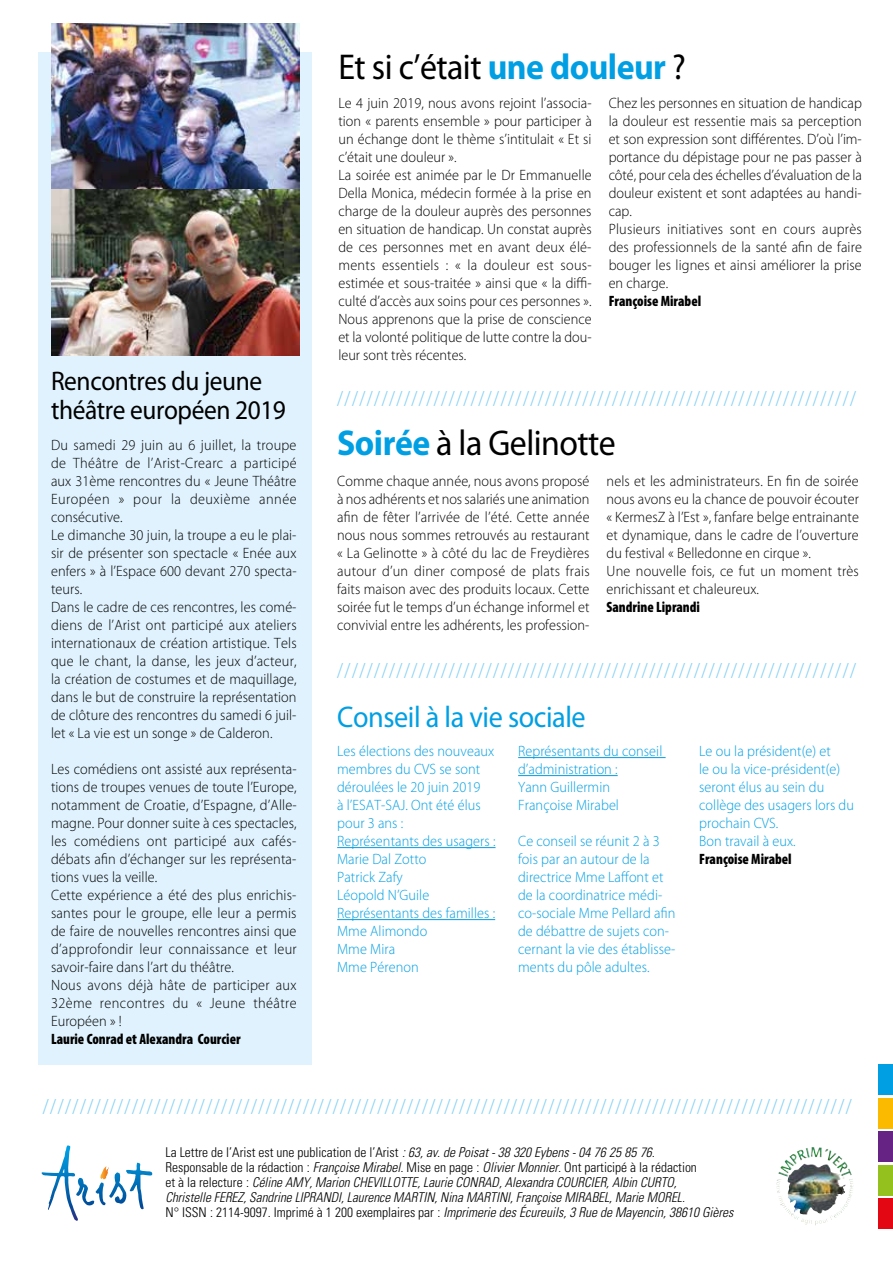
<style>
.page{position:relative;width:893px;height:1263px;background:#fff}
.page>*{position:absolute;margin:0;border:0;box-sizing:border-box;transform-origin:0 0}
.t1{font:36px "Myriad Pro";letter-spacing:-.015em;color:#000;scale:.94 1}
.t2{font:30px "Myriad Pro";letter-spacing:-.015em;color:#009fe3;scale:.94 1}
.t3{font:27px/28.5px "Myriad Pro";letter-spacing:-.015em;color:#000;scale:.94 1}
.t4{font:300 condensed 18px "Univers LT Std";color:#83d0f5}
.t5{font:300 15px/18px "Myriad Pro";letter-spacing:.005em;color:#000;scale:.95 1}
.t6{font:300 15px/18px "Myriad Pro";letter-spacing:.005em;color:#009fe3;scale:.95 1}
.t7{font:900 condensed 15px "Myriad Pro";color:#000;scale:.96 1}
.t8{font:italic 300 condensed 13.5px/15px "Univers LT Std";color:#000}
.s1{font-weight:700;color:#009fe3}
.s2{font-style:normal}
</style>
<div class="page">
<div style="left:878px;top:1065px;width:15px;height:30px;background:#009fe3"></div>
<div style="left:878px;top:1098px;width:15px;height:30px;background:#fbba00"></div>
<div style="left:878px;top:1132px;width:15px;height:30px;background:#662383"></div>
<div style="left:878px;top:1165px;width:15px;height:30px;background:#95c11f"></div>
<div style="left:878px;top:1199px;width:15px;height:30px;background:#e30613"></div>
<svg style="left:811px;top:1147px;width:11px;height:10px"></svg>
<svg style="left:41px;top:1145px;width:112px;height:76px"></svg>
<div style="left:38px;top:52px;width:274px;height:1013px;background:#dff2fd"></div>
<img style="left:51px;top:24px;width:249px;height:331px">
<hr style="left:337px;top:847px;width:159px;height:1px;background:#009fe3">
<hr style="left:337px;top:919px;width:158px;height:1px;background:#009fe3">
<hr style="left:518px;top:757px;width:148px;height:1px;background:#009fe3">
<hr style="left:518px;top:775px;width:100px;height:1px;background:#009fe3">
<h1 class="t1" style="left:338px;top:47px;width:371px">Et si c’était <span class="s1">une douleur</span> ?</h1>
<h3 class="t3" style="left:51px;top:367px;width:251px">Rencontres du jeune théâtre européen 2019</h3>
<p class="t5" style="left:338px;top:94px;width:268px">Le 4 juin 2019, nous avons rejoint l’associa&shy;tion « parents ensemble » pour participer à un échange dont le thème s’intitulait « Et si c’était une douleur ».<br>La soirée est animée par le Dr Emmanuelle Della Monica, médecin formée à la prise en charge de la douleur auprès des personnes en situation de handicap. Un constat auprès de ces personnes met en avant deux élé&shy;ments essentiels : « la douleur est sous&shy;estimée et sous-traitée » ainsi que « la diffi&shy;culté d’accès aux soins pour ces personnes ».<br>Nous apprenons que la prise de conscience et la volonté politique de lutte contre la dou&shy;leur sont très récentes.</p>
<p class="t5" style="left:609px;top:94px;width:268px">Chez les personnes en situation de handicap la douleur est ressentie mais sa perception et son expression sont différentes. D’où l’im&shy;portance du dépistage pour ne pas passer à côté, pour cela des échelles d’évaluation de la douleur existent et sont adaptées au handi&shy;cap.<br>Plusieurs initiatives sont en cours auprès des professionnels de la santé afin de faire bouger les lignes et ainsi améliorer la prise en charge.</p>
<p class="t7" style="left:609px;top:291px;width:98px">Françoise Mirabel</p>
<p class="t4" style="left:337px;top:387px;width:520px">//////////////////////////////////////////////////////////////////////</p>
<p class="t5" style="left:51px;top:436px;width:260px">Du samedi 29 juin au 6 juillet, la troupe</p>
<h1 class="t1" style="left:337px;top:424px;width:298px"><span class="s1">Soirée</span> à la Gelinotte</h1>
<p class="t5" style="left:51px;top:454px;width:260px">de Théâtre de l’Arist-Crearc a participé aux 31ème rencontres du « Jeune Théâtre Européen » pour la deuxième année consécutive.<br>Le dimanche 30 juin, la troupe a eu le plai&shy;sir de présenter son spectacle « Enée aux enfers » à l’Espace 600 devant 270 specta&shy;teurs.<br>Dans le cadre de ces rencontres, les comé&shy;diens de l’Arist ont participé aux ateliers internationaux de création artistique. Tels que le chant, la danse, les jeux d’acteur, la création de costumes et de maquillage, dans le but de construire la représentation de clôture des rencontres du samedi 6 juil&shy;let « La vie est un songe » de Calderon.</p>
<p class="t5" style="left:51px;top:760px;width:260px">Les comédiens ont assisté aux représenta&shy;tions de troupes venues de toute l’Europe, notamment de Croatie, d’Espagne, d’Alle&shy;magne. Pour donner suite à ces spectacles, les comédiens ont participé aux cafés&shy;débats afin d’échanger sur les représenta&shy;tions vues la veille.<br>Cette expérience a été des plus enrichis&shy;santes pour le groupe, elle leur a permis de faire de nouvelles rencontres ainsi que d’approfondir leur connaissance et leur savoir-faire dans l’art du théâtre.<br>Nous avons déjà hâte de participer aux 32ème rencontres du « Jeune théâtre Européen » !</p>
<p class="t7" style="left:51px;top:1029px;width:199px">Laurie Conrad et Alexandra Courcier</p>
<p class="t5" style="left:337px;top:472px;width:267px;text-align:justify">Comme chaque année, nous avons proposé à nos adhérents et nos salariés une animation afin de fêter l’arrivée de l’été. Cette année nous nous sommes retrouvés au restaurant « La Gelinotte » à côté du lac de Freydières autour d’un diner composé de plats frais faits maison avec des produits locaux. Cette soirée fut le temps d’un échange informel et convivial entre les adhérents, les profession-</p>
<p class="t5" style="left:607px;top:472px;width:267px">nels et les administrateurs. En fin de soirée nous avons eu la chance de pouvoir écouter « KermesZ à l’Est », fanfare belge entrainante et dynamique, dans le cadre de l’ouverture du festival « Belledonne en cirque ».<br>Une nouvelle fois, ce fut un moment très enrichissant et chaleureux.</p>
<p class="t7" style="left:607px;top:597px;width:99px">Sandrine Liprandi</p>
<p class="t4" style="left:337px;top:659px;width:520px">//////////////////////////////////////////////////////////////////////</p>
<h2 class="t2" style="left:337px;top:701px;width:266px">Conseil à la vie sociale</h2>
<p class="t6" style="left:337px;top:742px;width:168px">Les élections des nouveaux membres du CVS se sont déroulées le 20 juin 2019<br>à l’ESAT-SAJ. Ont été élus pour 3 ans :<br>Représentants des usagers :<br>Marie Dal Zotto<br>Patrick Zafy<br>Léopold N’Guile<br>Représentants des familles :<br>Mme Alimondo<br>Mme Mira<br>Mme Pérenon</p>
<p class="t6" style="left:518px;top:742px;width:153px">Représentants du conseil d’administration :<br>Yann Guillermin<br>Françoise Mirabel</p>
<p class="t6" style="left:699px;top:742px;width:164px">Le ou la président(e) et<br>le ou la vice-président(e) seront élus au sein du collège des usagers lors du prochain CVS.<br>Bon travail à eux.</p>
<p class="t7" style="left:699px;top:849px;width:98px">Françoise Mirabel</p>
<p class="t6" style="left:518px;top:832px;width:167px">Ce conseil se réunit 2 à 3 fois par an autour de la directrice Mme Laffont et de la coordinatrice médi&shy;co-sociale Mme Pellard afin de débattre de sujets con&shy;cernant la vie des établisse&shy;ments du pôle adultes.</p>
<p class="t4" style="left:43px;top:1094px;width:810px">/////////////////////////////////////////////////////////////////////////////////////////////////////////////</p>
<p class="t8" style="left:165px;top:1145px;width:569px"><span class="s2">La Lettre de l’Arist est une publication de l’Arist</span> : 63, av. de Poisat - 38 320 Eybens - 04 76 25 85 76.<br><span class="s2">Responsable de la rédaction :</span> Françoise Mirabel. <span class="s2">Mise en page :</span> Olivier Monnier. <span class="s2">Ont participé à la rédaction<br>et à la relecture :</span> Céline AMY, Marion CHEVILLOTTE, Laurie CONRAD, Alexandra COURCIER, Albin CURTO,<br>Christelle FEREZ, Sandrine LIPRANDI, Laurence MARTIN, Nina MARTINI, Françoise MIRABEL, Marie MOREL.<br><span class="s2">N° ISSN : 2114-9097. Imprimé à 1 200 exemplaires par :</span> Imprimerie des Écureuils, 3 Rue de Mayencin, 38610 Gières</p>
</div>
